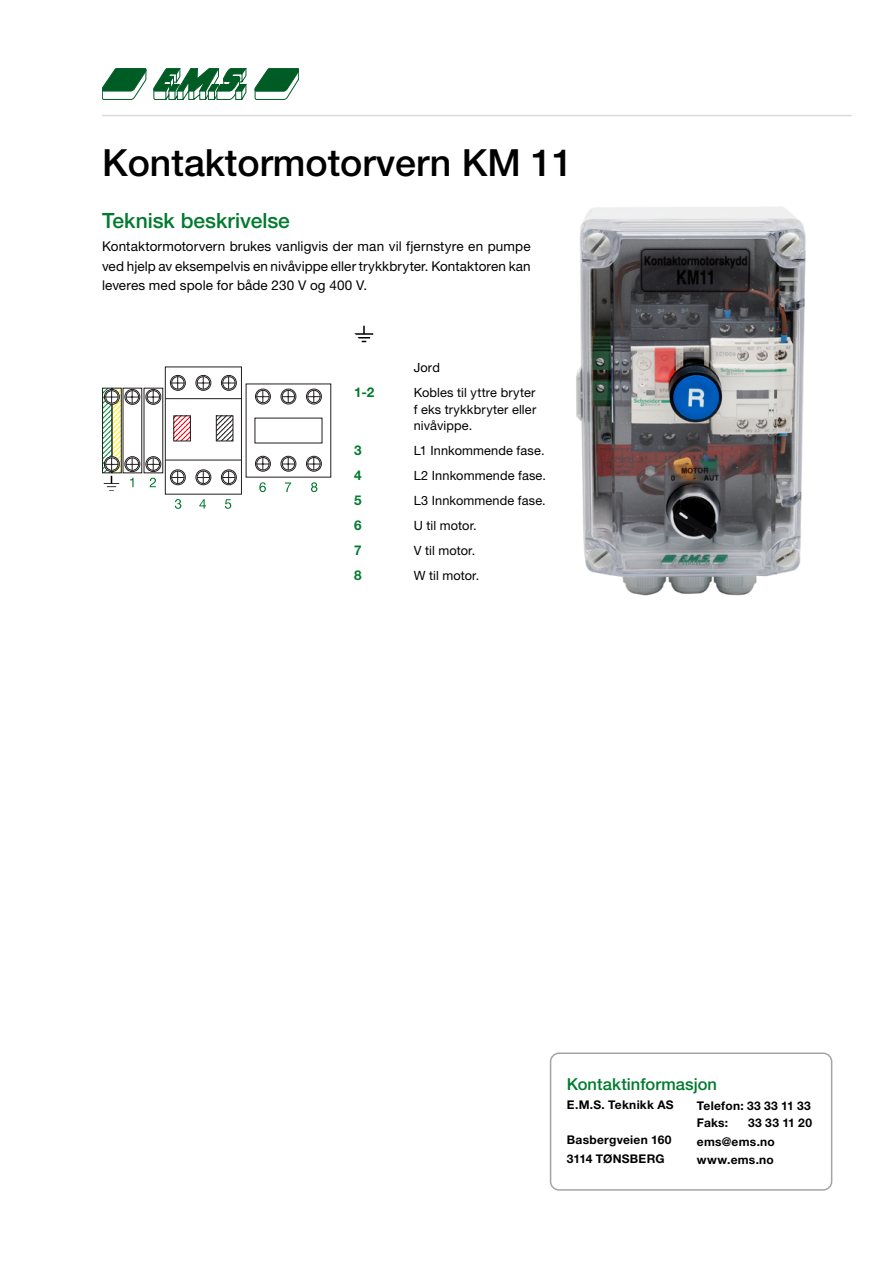
<style>
.page{position:relative;width:893px;height:1263px;background:#fff}
.page>*{position:absolute;margin:0;border:0;box-sizing:border-box;transform-origin:0 0}
.Rubrik{font:500 37.5px "Helvetica Neue LT Std";color:#000}
.Underrubrik_1{font:500 21px "Helvetica Neue LT Std";color:#007a2e}
.t1{font:500 16.5px "Helvetica Neue LT Std";letter-spacing:.005em;color:#007a2e}
.Brödtext{font:13.5px/19.5px "Helvetica Neue LT Std";letter-spacing:.01em;color:#000;text-align:justify}
.Felsökning{font:700 13.5px "Helvetica Neue LT Std";color:#007a2e}
.Felsökning-2{font:12.75px/16.5px "Helvetica Neue LT Std";letter-spacing:.01em;color:#000;text-align:justify}
.t2{font:700 12px/16.6px "Helvetica Neue LT Std";letter-spacing:.02em;color:#000}
</style>
<div class="page">
<div style="left:550px;top:1052px;width:282px;height:139px;border:2px solid #a3a4a3;border-radius:9px"></div>
<svg style="left:102px;top:68px;width:197px;height:32px"></svg>
<hr style="left:103px;top:115px;width:748px;height:1px;background:#d8dada">
<img style="left:354px;top:325px;width:19px;height:18px">
<svg style="left:175px;top:499px;width:6px;height:10px"></svg>
<svg style="left:199px;top:499px;width:7px;height:10px"></svg>
<svg style="left:225px;top:499px;width:6px;height:10px"></svg>
<svg style="left:102px;top:375px;width:229px;height:117px"></svg>
<img style="left:104px;top:476px;width:16px;height:15px">
<img style="left:576px;top:207px;width:230px;height:389px">
<p class="Rubrik" style="left:102px;top:140px;width:472px">Kontaktormotorvern KM 11</p>
<p class="Underrubrik_1" style="left:102px;top:208px;width:189px">Teknisk beskrivelse</p>
<p class="Brödtext" style="left:102px;top:237px;width:430px">Kontaktormotorvern brukes vanligvis der man vil fjernstyre en pumpe ved hjelp av eksempelvis en nivåvippe eller trykkbryter. Kontaktoren kan leveres med spole for både 230 V og 400 V.</p>
<p class="Felsökning-2" style="left:414px;top:359px;width:28px">Jord</p>
<p class="Felsökning" style="left:354px;top:384px;width:22px">1-2</p>
<p class="Felsökning-2" style="left:414px;top:384px;width:124px">Kobles til yttre bryter f eks trykkbryter eller nivåvippe.</p>
<p class="Felsökning" style="left:354px;top:442px;width:9px">3</p>
<p class="Felsökning-2" style="left:414px;top:442px;width:132px">L1 Innkommende fase.</p>
<p class="Felsökning" style="left:354px;top:467px;width:9px">4</p>
<p class="Felsökning-2" style="left:414px;top:467px;width:134px">L2 Innkommende fase.</p>
<p class="Felsökning" style="left:354px;top:492px;width:9px">5</p>
<p class="Felsökning-2" style="left:414px;top:492px;width:134px">L3 Innkommende fase.</p>
<p class="Felsökning" style="left:354px;top:517px;width:9px">6</p>
<p class="Felsökning-2" style="left:414px;top:517px;width:65px">U til motor.</p>
<p class="Felsökning" style="left:354px;top:542px;width:9px">7</p>
<p class="Felsökning-2" style="left:414px;top:542px;width:63px">V til motor.</p>
<p class="Felsökning" style="left:354px;top:567px;width:9px">8</p>
<p class="Felsökning-2" style="left:414px;top:567px;width:67px">W til motor.</p>
<p class="t1" style="left:567px;top:1074px;width:152px">Kontaktinformasjon</p>
<p class="t2" style="left:567px;top:1096px;width:108px">E.M.S. Teknikk AS</p>
<p class="t2" style="left:697px;top:1097px;width:115px">Telefon: 33 33 11 33<br>Faks:</p>
<p class="t2" style="left:748px;top:1114px;width:65px">33 33 11 20</p>
<p class="t2" style="left:567px;top:1131px;width:106px">Basbergveien 160</p>
<p class="t2" style="left:697px;top:1133px;width:79px">ems@ems.no</p>
<p class="t2" style="left:567px;top:1150px;width:99px">3114 TØNSBERG</p>
<p class="t2" style="left:697px;top:1151px;width:79px">www.ems.no</p>
</div>
